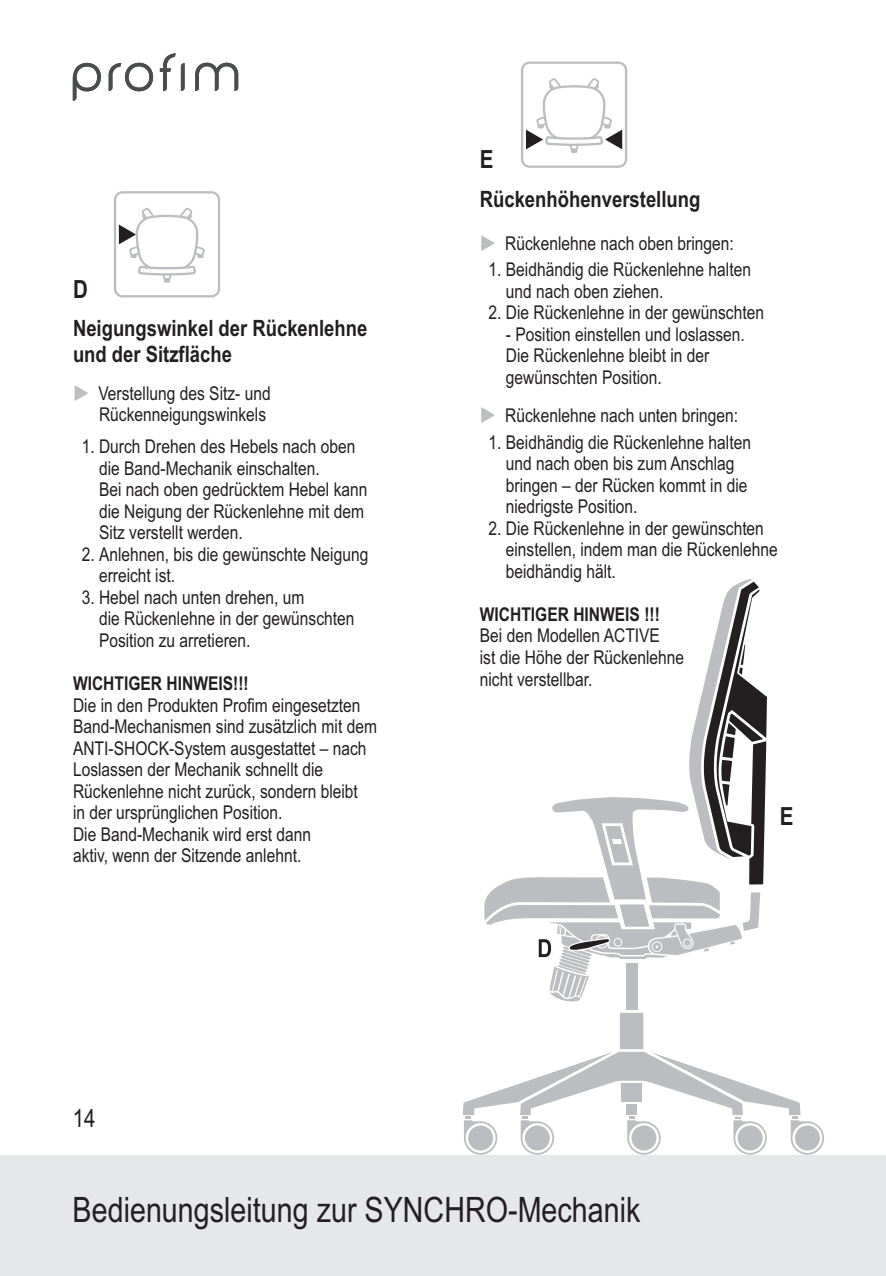
<style>
.page{position:relative;width:886px;height:1276px;background:#fff}
.page>*{position:absolute;margin:0;border:0;box-sizing:border-box;transform-origin:0 0}
.t1{font:35px "Arial Narrow";color:#231f20}
.t2{font:700 25px "Arial Narrow";color:#231f20}
.t3{font:25px "Arial Narrow";color:#231f20}
.t4{font:700 22.5px/25.8px "Arial Narrow";color:#231f20}
.t5{font:19px/21.5px "Arial Narrow";color:#231f20}
.t6{font:700 19px "Arial Narrow";color:#231f20}
</style>
<div class="page">
<div style="left:0;top:1155px;width:886px;height:121px;background:#e6e7e9"></div>
<svg style="left:114px;top:191px;width:106px;height:106px"></svg>
<svg style="left:521px;top:62px;width:106px;height:106px"></svg>
<svg style="left:73px;top:63px;width:28px;height:38px"></svg>
<svg style="left:195px;top:63px;width:43px;height:28px"></svg>
<svg style="left:109px;top:63px;width:44px;height:28px"></svg>
<svg style="left:160px;top:53px;width:25px;height:38px"></svg>
<div style="left:626px;top:963px;width:11px;height:46px;background:#bcbdc0"></div>
<svg style="left:463px;top:1012px;width:361px;height:142px"></svg>
<div style="left:738px;top:1125px;width:24px;height:25px;background:#bcbdc0;border-radius:50%"></div>
<svg style="left:484px;top:579px;width:283px;height:423px"></svg>
<h2 class="t2" style="left:480px;top:150px;width:15px">E</h2>
<h2 class="t2" style="left:73px;top:279px;width:16px">D</h2>
<p class="t4" style="left:73px;top:317px;width:296px">Neigungswinkel der Rückenlehne und der Sitzfläche</p>
<p class="t5" style="left:98px;top:384px;width:174px">Verstellung des Sitz- und<br>Rückenneigungswinkels</p>
<p class="t5" style="left:82px;top:437px;width:275px">1. Durch Drehen des Hebels nach oben</p>
<p class="t5" style="left:99px;top:459px;width:270px">die Band-Mechanik einschalten.<br>Bei nach oben gedrücktem Hebel kann die Neigung der Rückenlehne mit dem<br>Sitz verstellt werden.</p>
<p class="t5" style="left:99px;top:545px;width:271px;text-indent:-17px">2. Anlehnen, bis die gewünschte Neigung erreicht ist.</p>
<p class="t5" style="left:99px;top:588px;width:257px;text-indent:-17px">3. Hebel nach unten drehen, um<br>die Rückenlehne in der gewünschten<br>Position zu arretieren.</p>
<p class="t6" style="left:73px;top:676px;width:177px">WICHTIGER HINWEIS!!!</p>
<p class="t5" style="left:73px;top:696px;width:305px">Die in den Produkten Profim eingesetzten Band-Mechanismen sind zusätzlich mit dem ANTI-SHOCK-System ausgestattet – nach Loslassen der Mechanik schnellt die Rückenlehne nicht zurück, sondern bleibt<br>in der ursprünglichen Position.<br>Die Band-Mechanik wird erst dann<br>aktiv, wenn der Sitzende anlehnt.</p>
<h2 class="t3" style="left:73px;top:1109px;width:24px">14</h2>
<p class="t4" style="left:480px;top:188px;width:222px">Rückenhöhenverstellung</p>
<p class="t5" style="left:505px;top:234px;width:230px">Rückenlehne nach oben bringen:</p>
<p class="t5" style="left:506px;top:260px;width:247px;text-indent:-17px">1. Beidhändig die Rückenlehne halten und nach oben ziehen.</p>
<p class="t5" style="left:488px;top:304px;width:277px">2. Die Rückenlehne in der gewünschten</p>
<p class="t5" style="left:506px;top:325px;width:241px">- Position einstellen und loslassen.<br>Die Rückenlehne bleibt in der gewünschten Position.</p>
<p class="t5" style="left:505px;top:406px;width:235px">Rückenlehne nach unten bringen:</p>
<p class="t5" style="left:506px;top:433px;width:247px;text-indent:-17px">1. Beidhändig die Rückenlehne halten und nach oben bis zum Anschlag bringen – der Rücken kommt in die niedrigste Position.</p>
<p class="t5" style="left:506px;top:519px;width:273px;text-indent:-17px">2. Die Rückenlehne in der gewünschten einstellen, indem man die Rückenlehne beidhändig hält.</p>
<p class="t6" style="left:480px;top:607px;width:182px">WICHTIGER HINWEIS !!!</p>
<p class="t5" style="left:480px;top:648px;width:206px">ist die Höhe der Rückenlehne nicht verstellbar.</p>
<p class="t5" style="left:480px;top:627px;width:182px">Bei den Modellen ACTIVE</p>
<h2 class="t2" style="left:780px;top:807px;width:15px">E</h2>
<h1 class="t1" style="left:73px;top:1196px;width:569px">Bedienungsleitung zur SYNCHRO-Mechanik</h1>
</div>
